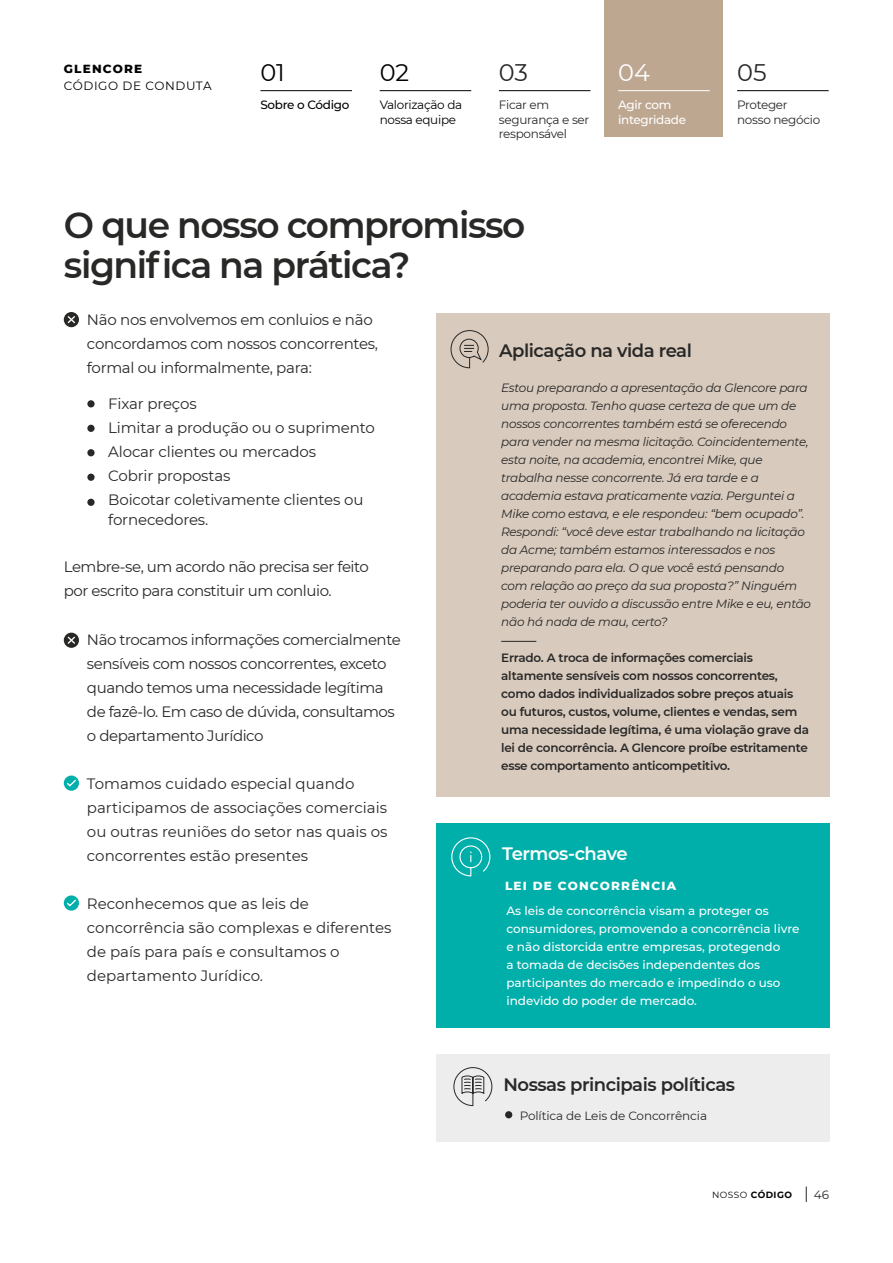
<style>
.page{position:relative;width:893px;height:1263px;background:#fff}
.page>*{position:absolute;margin:0;border:0;box-sizing:border-box;transform-origin:0 0}
.t1{font:600 36px/40.5px "Montserrat";letter-spacing:-.04em;color:#282827}
.t2{font:24px "Montserrat";color:#282827}
.t3{font:24px "Montserrat";color:#000}
.t4{font:24px "Montserrat";color:#fff}
.t5{font:600 18px "Montserrat";letter-spacing:-.025em;color:#282827}
.t6{font:600 18px "Montserrat";letter-spacing:-.03em;color:#fff}
.t7{font:15px/24px "Montserrat";letter-spacing:-.02em;color:#282827}
.t8{font:15px/24px "Montserrat";color:#282827}
.t9{font:italic 12px/18px "Montserrat";letter-spacing:-.02em;color:#282827}
.t10{font:600 12px/18px "Montserrat";letter-spacing:-.02em;color:#282827}
.t11{font:500 12px/18px "Montserrat";color:#fff}
.t12{font:12px/14.4px "Montserrat";letter-spacing:-.025em;color:#282827}
.t13{font:12px/14.4px "Montserrat";letter-spacing:-.025em;color:#000}
.t14{font:500 12px/14.4px "Montserrat";letter-spacing:-.025em;color:#fff}
.t15{font:800 12px "Montserrat";letter-spacing:.1em;color:#fff}
.t16{font:12px "Montserrat";letter-spacing:.05em;color:#000}
.t17{font:500 12px "Montserrat";letter-spacing:-.025em;color:#000}
.t18{font:800 12px "Montserrat";letter-spacing:.1em;color:#000}
.t19{font:700 9px "Montserrat";letter-spacing:.05em;color:#000}
.s1{font-weight:400}
</style>
<div class="page">
<svg style="left:64px;top:312px;width:15px;height:15px"></svg>
<svg style="left:66px;top:314px;width:11px;height:11px"></svg>
<svg style="left:64px;top:775px;width:15px;height:16px"></svg>
<svg style="left:65px;top:778px;width:13px;height:9px"></svg>
<svg style="left:64px;top:895px;width:15px;height:16px"></svg>
<svg style="left:65px;top:898px;width:13px;height:9px"></svg>
<div style="left:87px;top:400px;width:8px;height:7px;background:#282827;border-radius:50%"></div>
<div style="left:87px;top:425px;width:8px;height:7px;background:#282827;border-radius:50%"></div>
<div style="left:87px;top:449px;width:8px;height:7px;background:#282827;border-radius:50%"></div>
<div style="left:87px;top:474px;width:8px;height:7px;background:#282827;border-radius:50%"></div>
<div style="left:87px;top:499px;width:8px;height:7px;background:#282827;border-radius:50%"></div>
<div style="left:64px;top:633px;width:15px;height:15px;background:#282827;border-radius:50%"></div>
<svg style="left:67px;top:636px;width:8px;height:8px"></svg>
<div style="left:436px;top:1054px;width:393px;height:87px;background:#ededed"></div>
<svg style="left:453px;top:1067px;width:40px;height:39px"></svg>
<div style="left:505px;top:1111px;width:7px;height:7px;background:#282827;border-radius:50%"></div>
<div style="left:436px;top:823px;width:393px;height:204px;background:#00afaa"></div>
<svg style="left:451px;top:837px;width:40px;height:40px"></svg>
<div style="left:459px;top:845px;width:23px;height:23px;border:1px solid #fff;border-radius:50%"></div>
<div style="left:436px;top:313px;width:393px;height:483px;background:#d8cabd"></div>
<hr style="left:501px;top:641px;width:35px;height:1px;background:#282827">
<svg style="left:450px;top:330px;width:39px;height:39px"></svg>
<div style="left:604px;top:0;width:118px;height:136px;background:#bea791"></div>
<hr style="left:618px;top:90px;width:92px;height:1px;background:#fff">
<hr style="left:737px;top:90px;width:92px;height:1px;background:#000">
<hr style="left:499px;top:90px;width:91px;height:1px;background:#000">
<hr style="left:380px;top:90px;width:91px;height:1px;background:#000">
<hr style="left:260px;top:90px;width:92px;height:1px;background:#000">
<svg style="left:806px;top:1186px;width:1px;height:16px"></svg>
<p class="t18" style="left:64px;top:60px;width:80px">GLENCORE</p>
<p class="t16" style="left:64px;top:77px;width:149px">CÓDIGO DE CONDUTA</p>
<h2 class="t3" style="left:260px;top:56px;width:26px">01</h2>
<h2 class="t3" style="left:380px;top:56px;width:31px">02</h2>
<h2 class="t2" style="left:499px;top:56px;width:31px">03</h2>
<h2 class="t4" style="left:618px;top:56px;width:33px">04</h2>
<h2 class="t2" style="left:737px;top:56px;width:31px">05</h2>
<p class="t17" style="left:260px;top:97px;width:91px">Sobre o Código</p>
<p class="t13" style="left:380px;top:98px;width:84px">Valorização da nossa equipe</p>
<p class="t12" style="left:499px;top:98px;width:92px">Ficar em segurança e ser responsável</p>
<p class="t14" style="left:618px;top:97px;width:70px">Agir com integridade</p>
<p class="t12" style="left:737px;top:98px;width:85px">Proteger nosso negócio</p>
<h1 class="t1" style="left:64px;top:203px;width:463px">O que nosso compromisso significa na prática?</h1>
<p class="t7" style="left:87px;top:308px;width:292px">Não nos envolvemos em conluios e não concordamos com nossos concorrentes, formal ou informalmente, para:</p>
<p class="t7" style="left:108px;top:392px;width:268px">Fixar preços<br>Limitar a produção ou o suprimento<br>Alocar clientes ou mercados<br>Cobrir propostas<br>Boicotar coletivamente clientes ou</p>
<p class="t7" style="left:108px;top:507px;width:102px">fornecedores.</p>
<p class="t7" style="left:64px;top:554px;width:307px">Lembre-se, um acordo não precisa ser feito por escrito para constituir um conluio.</p>
<p class="t7" style="left:87px;top:627px;width:315px">Não trocamos informações comercialmente sensíveis com nossos concorrentes, exceto quando temos uma necessidade legítima de fazê-lo. Em caso de dúvida, consultamos o departamento Jurídico</p>
<p class="t8" style="left:87px;top:771px;width:302px">Tomamos cuidado especial quando participamos de associações comerciais ou outras reuniões do setor nas quais os concorrentes estão presentes</p>
<p class="t8" style="left:87px;top:891px;width:306px">Reconhecemos que as leis de concorrência são complexas e diferentes de país para país e consultamos o departamento Jurídico.</p>
<h3 class="t5" style="left:499px;top:338px;width:194px">Aplicação na vida real</h3>
<p class="t9" style="left:501px;top:378px;width:311px">Estou preparando a apresentação da Glencore para uma proposta. Tenho quase certeza de que um de nossos concorrentes também está se oferecendo para vender na mesma licitação. Coincidentemente, esta noite, na academia, encontrei Mike, que trabalha nesse concorrente. Já era tarde e a academia estava praticamente vazia. Perguntei a Mike como estava, e ele respondeu: “bem ocupado”.<br>Respondi: “você deve estar trabalhando na licitação da Acme; também estamos interessados e nos preparando para ela. O que você está pensando com relação ao preço da sua proposta?” Ninguém poderia ter ouvido a discussão entre Mike e eu, então não há nada de mau, certo?</p>
<p class="t10" style="left:501px;top:648px;width:309px">Errado. A troca de informações comerciais altamente sensíveis com nossos concorrentes, como dados individualizados sobre preços atuais ou futuros, custos, volume, clientes e vendas, sem uma necessidade legítima, é uma violação grave da lei de concorrência. A Glencore proíbe estritamente esse comportamento anticompetitivo.</p>
<h3 class="t6" style="left:502px;top:841px;width:127px">Termos-chave</h3>
<p class="t15" style="left:505px;top:877px;width:173px">LEI DE CONCORRÊNCIA</p>
<p class="t11" style="left:506px;top:901px;width:295px">As leis de concorrência visam a proteger os consumidores, promovendo a concorrência livre e não distorcida entre empresas, protegendo<br>a tomada de decisões independentes dos participantes do mercado e impedindo o uso indevido do poder de mercado.</p>
<h3 class="t5" style="left:503px;top:1072px;width:233px">Nossas principais políticas</h3>
<p class="t12" style="left:520px;top:1108px;width:189px">Política de Leis de Concorrência</p>
<p class="t19" style="left:712px;top:1188px;width:81px"><span class="s1">NOSSO</span> CÓDIGO</p>
<p class="t12" style="left:814px;top:1187px;width:17px">46</p>
</div>
